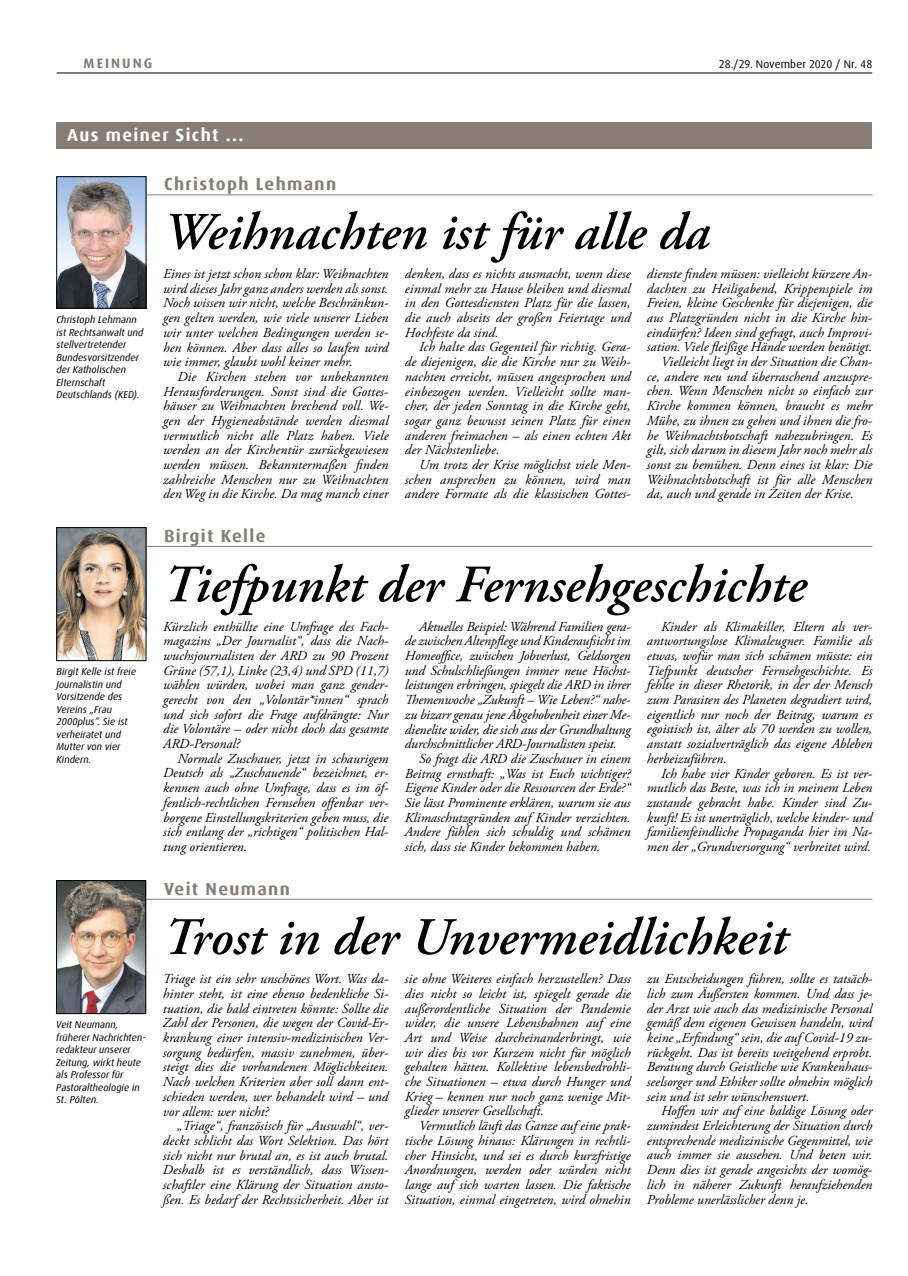
<style>
.page{position:relative;width:908px;height:1276px;background:#fff}
.page>*{position:absolute;margin:0;border:0;box-sizing:border-box;transform-origin:0 0}
.t1{font:italic 600 52.5px "Adobe Garamond Pro";color:#000}
.t2{font:700 17.5px "Dax Offc Pro";letter-spacing:.075em;color:#867d76}
.t3{font:700 17.5px "Dax Offc Pro";letter-spacing:.075em;color:#fff}
.t4{font:italic 13.75px/14.6px "Adobe Garamond Pro";color:#000;text-align:justify}
.t5{font:700 13.75px "Dax Offc Pro";letter-spacing:.15em;color:#867d76}
.t6{font:11.25px "Dax Offc Pro";color:#000}
.t7{font:italic 10px/12.5px "Dax Offc Pro";color:#000}
</style>
<div class="page">
<hr style="left:57px;top:73px;width:814px;height:1px;background:#000">
<div style="left:57px;top:122px;width:814px;height:26px;background:#867d76"></div>
<hr style="left:146px;top:546px;width:726px;height:1px;background:#867d76">
<hr style="left:146px;top:899px;width:726px;height:1px;background:#867d76">
<hr style="left:146px;top:194px;width:726px;height:1px;background:#867d76">
<img style="left:58px;top:882px;width:86px;height:129px">
<div style="left:56px;top:880px;width:90px;height:133px;border:1px solid #000"></div>
<img style="left:58px;top:178px;width:86px;height:128px">
<div style="left:56px;top:176px;width:90px;height:132px;border:1px solid #000"></div>
<img style="left:58px;top:529px;width:86px;height:130px">
<div style="left:56px;top:527px;width:90px;height:134px;border:1px solid #000"></div>
<p class="t5" style="left:84px;top:54px;width:70px">MEINUNG</p>
<p class="t6" style="left:718px;top:56px;width:155px">28./29. November 2020 / Nr. 48</p>
<p class="t3" style="left:67px;top:124px;width:177px">Aus meiner Sicht ...</p>
<p class="t2" style="left:164px;top:173px;width:173px">Christoph Lehmann</p>
<p class="t7" style="left:56px;top:313px;width:88px">Christoph Lehmann ist Rechtsanwalt und stellvertretender<br>Bundesvorsitzender der Katholischen<br>Elternschaft<br>Deutschlands (KED).</p>
<p class="t7" style="left:56px;top:665px;width:81px">Birgit Kelle ist freie<br>Journalistin und<br>Vorsitzende des<br>Vereins „Frau<br>2000plus“. Sie ist verheiratet und<br>Mutter von vier<br>Kindern.</p>
<p class="t7" style="left:56px;top:1018px;width:91px">Veit Neumann, früherer Nachrichten&shy;redakteur unserer<br>Zeitung, wirkt heute als Professor für<br>Pastoraltheologie in<br>St. Pölten.</p>
<h1 class="t1" style="left:163px;top:202px;width:547px">Weihnachten ist für alle da</h1>
<p class="t4" style="left:163px;top:267px;width:227px">Eines ist jetzt schon schon klar: Weihnachten wird dieses Jahr ganz anders werden als sonst.<br>Noch wissen wir nicht, welche Beschränkun&shy;gen gelten werden, wie viele unserer Lieben wir unter welchen Bedingungen werden se&shy;hen können. Aber dass alles so laufen wird wie immer, glaubt wohl keiner mehr.</p>
<p class="t4" style="left:163px;top:369px;width:227px;text-indent:14px">Die Kirchen stehen vor unbekannten Herausforderungen. Sonst sind die Gottes&shy;häuser zu Weihnachten brechend voll. We&shy;gen der Hygieneabstände werden diesmal vermutlich nicht alle Platz haben. Viele werden an der Kirchentür zurückgewiesen werden müssen. Bekanntermaßen finden zahlreiche Menschen nur zu Weihnachten den Weg in die Kirche. Da mag manch einer</p>
<p class="t2" style="left:164px;top:524px;width:103px">Birgit Kelle</p>
<p class="t4" style="left:405px;top:267px;width:227px">denken, dass es nichts ausmacht, wenn diese einmal mehr zu Hause bleiben und diesmal in den Gottesdiensten Platz für die lassen, die auch abseits der großen Feiertage und Hochfeste da sind.</p>
<p class="t4" style="left:405px;top:340px;width:227px;text-indent:14px">Ich halte das Gegenteil für richtig. Gera&shy;de diejenigen, die die Kirche nur zu Weih&shy;nachten erreicht, müssen angesprochen und einbezogen werden. Vielleicht sollte man&shy;cher, der jeden Sonntag in die Kirche geht, sogar ganz bewusst seinen Platz für einen anderen freimachen – als einen echten Akt der Nächstenliebe.</p>
<p class="t4" style="left:405px;top:458px;width:227px;text-indent:14px">Um trotz der Krise möglichst viele Men&shy;schen ansprechen zu können, wird man andere Formate als die klassischen Gottes-</p>
<p class="t4" style="left:646px;top:267px;width:227px">dienste finden müssen: vielleicht kürzere An-</p>
<p class="t4" style="left:646px;top:281px;width:227px">dachten zu Heiligabend, Krippenspiele im</p>
<p class="t4" style="left:646px;top:296px;width:227px">Freien, kleine Geschenke für diejenigen, die</p>
<p class="t4" style="left:646px;top:311px;width:227px">aus Platzgründen nicht in die Kirche hin-</p>
<p class="t4" style="left:646px;top:325px;width:227px">eindürfen? Ideen sind gefragt, auch Improvi-</p>
<p class="t4" style="left:646px;top:340px;width:227px">sation. Viele fleißige Hände werden benötigt.</p>
<p class="t4" style="left:660px;top:355px;width:213px">Vielleicht liegt in der Situation die Chan-</p>
<p class="t4" style="left:646px;top:369px;width:227px">ce, andere neu und überraschend anzuspre-</p>
<p class="t4" style="left:646px;top:384px;width:227px">chen. Wenn Menschen nicht so einfach zur</p>
<p class="t4" style="left:646px;top:399px;width:227px">Kirche kommen können, braucht es mehr</p>
<p class="t4" style="left:646px;top:413px;width:227px">Mühe, zu ihnen zu gehen und ihnen die fro-</p>
<p class="t4" style="left:646px;top:428px;width:227px">he Weihnachtsbotschaft nahezubringen. Es</p>
<p class="t4" style="left:646px;top:443px;width:227px">gilt, sich darum in diesem Jahr noch mehr als</p>
<p class="t4" style="left:646px;top:458px;width:227px">sonst zu bemühen. Denn eines ist klar: Die</p>
<p class="t4" style="left:646px;top:472px;width:227px">Weihnachtsbotschaft ist für alle Menschen</p>
<p class="t4" style="left:646px;top:487px;width:208px">da, auch und gerade in Zeiten der Krise.</p>
<h1 class="t1" style="left:163px;top:554px;width:644px">Tiefpunkt der Fernsehgeschichte</h1>
<p class="t4" style="left:163px;top:619px;width:227px">Kürzlich enthüllte eine Umfrage des Fach&shy;magazins „Der Journalist“, dass die Nach&shy;wuchsjournalisten der ARD zu 90 Prozent Grüne (57,1), Linke (23,4) und SPD (11,7) wählen würden, wobei man ganz gender&shy;gerecht von den „Volontär*innen“ sprach und sich sofort die Frage aufdrängte: Nur die Volontäre – oder nicht doch das gesamte ARD-Personal?</p>
<p class="t4" style="left:163px;top:751px;width:227px;text-indent:14px">Normale Zuschauer, jetzt in schaurigem Deutsch als „Zuschauende“ bezeichnet, er&shy;kennen auch ohne Umfrage, dass es im öf&shy;fentlich-rechtlichen Fernsehen offenbar ver&shy;borgene Einstellungskriterien geben muss, die sich entlang der „richtigen“ politischen Hal&shy;tung orientieren.</p>
<p class="t2" style="left:164px;top:877px;width:127px">Veit Neumann</p>
<p class="t4" style="left:419px;top:619px;width:213px">Aktuelles Beispiel: Während Familien gera-</p>
<p class="t4" style="left:405px;top:634px;width:227px">de zwischen Altenpflege und Kinderaufsicht im</p>
<p class="t4" style="left:405px;top:649px;width:227px">Homeoffice, zwischen Jobverlust, Geldsorgen</p>
<p class="t4" style="left:405px;top:663px;width:227px">und Schulschließungen immer neue Höchst-</p>
<p class="t4" style="left:405px;top:678px;width:227px">leistungen erbringen, spiegelt die ARD in ihrer</p>
<p class="t4" style="left:405px;top:693px;width:227px">Themenwoche „Zukunft – Wie Leben?“ nahe-</p>
<p class="t4" style="left:405px;top:707px;width:227px">zu bizarr genau jene Abgehobenheit einer Me-</p>
<p class="t4" style="left:405px;top:722px;width:227px">dienelite wider, die sich aus der Grundhaltung</p>
<p class="t4" style="left:405px;top:737px;width:213px">durchschnittlicher ARD-Journalisten speist.</p>
<p class="t4" style="left:419px;top:751px;width:213px">So fragt die ARD die Zuschauer in einem</p>
<p class="t4" style="left:405px;top:766px;width:227px">Beitrag ernsthaft: „Was ist Euch wichtiger?</p>
<p class="t4" style="left:405px;top:781px;width:227px">Eigene Kinder oder die Ressourcen der Erde?“</p>
<p class="t4" style="left:405px;top:795px;width:227px">Sie lässt Prominente erklären, warum sie aus</p>
<p class="t4" style="left:405px;top:810px;width:227px">Klimaschutzgründen auf Kinder verzichten.</p>
<p class="t4" style="left:405px;top:825px;width:227px">Andere fühlen sich schuldig und schämen</p>
<p class="t4" style="left:405px;top:839px;width:197px">sich, dass sie Kinder bekommen haben.</p>
<p class="t4" style="left:646px;top:619px;width:227px;text-indent:14px">Kinder als Klimakiller, Eltern als ver&shy;antwortungslose Klimaleugner. Familie als etwas, wofür man sich schämen müsste: ein Tiefpunkt deutscher Fernsehgeschichte. Es fehlte in dieser Rhetorik, in der der Mensch zum Parasiten des Planeten degradiert wird, eigentlich nur noch der Beitrag, warum es egoistisch ist, älter als 70 werden zu wollen, anstatt sozialverträglich das eigene Ableben herbeizuführen.</p>
<p class="t4" style="left:646px;top:766px;width:227px;text-indent:14px">Ich habe vier Kinder geboren. Es ist ver&shy;mutlich das Beste, was ich in meinem Leben zustande gebracht habe. Kinder sind Zu&shy;kunft! Es ist unerträglich, welche kinder- und familienfeindliche Propaganda hier im Na&shy;men der „Grundversorgung“ verbreitet wird.</p>
<h1 class="t1" style="left:163px;top:907px;width:625px">Trost in der Unvermeidlichkeit</h1>
<p class="t4" style="left:163px;top:972px;width:227px">Triage ist ein sehr unschönes Wort. Was da&shy;hinter steht, ist eine ebenso bedenkliche Si&shy;tuation, die bald eintreten könnte: Sollte die Zahl der Personen, die wegen der Covid-Er&shy;krankung einer intensiv-medizinischen Ver&shy;sorgung bedürfen, massiv zunehmen, über&shy;steigt dies die vorhandenen Möglichkeiten.<br>Nach welchen Kriterien aber soll dann ent&shy;schieden werden, wer behandelt wird – und vor allem: wer nicht?</p>
<p class="t4" style="left:163px;top:1119px;width:227px;text-indent:14px">„Triage“, französisch für „Auswahl“, ver&shy;deckt schlicht das Wort Selektion. Das hört sich nicht nur brutal an, es ist auch brutal.<br>Deshalb ist es verständlich, dass Wissen&shy;schaftler eine Klärung der Situation ansto&shy;ßen. Es bedarf der Rechtssicherheit. Aber ist</p>
<p class="t4" style="left:405px;top:972px;width:227px">sie ohne Weiteres einfach herzustellen? Dass dies nicht so leicht ist, spiegelt gerade die außerordentliche Situation der Pandemie wider, die unsere Lebensbahnen auf eine Art und Weise durcheinanderbringt, wie wir dies bis vor Kurzem nicht für möglich gehalten hätten. Kollektive lebensbedrohli&shy;che Situationen – etwa durch Hunger und Krieg – kennen nur noch ganz wenige Mit&shy;glieder unserer Gesellschaft.</p>
<p class="t4" style="left:405px;top:1118px;width:227px;text-indent:14px">Vermutlich läuft das Ganze auf eine prak&shy;tische Lösung hinaus: Klärungen in rechtli&shy;cher Hinsicht, und sei es durch kurzfristige Anordnungen, werden oder würden nicht lange auf sich warten lassen. Die faktische Situation, einmal eingetreten, wird ohnehin</p>
<p class="t4" style="left:646px;top:972px;width:227px">zu Entscheidungen führen, sollte es tatsäch&shy;lich zum Äußersten kommen. Und dass je&shy;der Arzt wie auch das medizinische Personal gemäß dem eigenen Gewissen handeln, wird keine „Erfindung“ sein, die auf Covid-19 zu&shy;rückgeht. Das ist bereits weitgehend erprobt.<br>Beratung durch Geistliche wie Krankenhaus&shy;seelsorger und Ethiker sollte ohnehin möglich sein und ist sehr wünschenswert.</p>
<p class="t4" style="left:646px;top:1104px;width:227px;text-indent:14px">Hoffen wir auf eine baldige Lösung oder zumindest Erleichterung der Situation durch entsprechende medizinische Gegenmittel, wie auch immer sie aussehen. Und beten wir.<br>Denn dies ist gerade angesichts der womög&shy;lich in näherer Zukunft heraufziehenden Probleme unerlässlicher denn je.</p>
</div>
